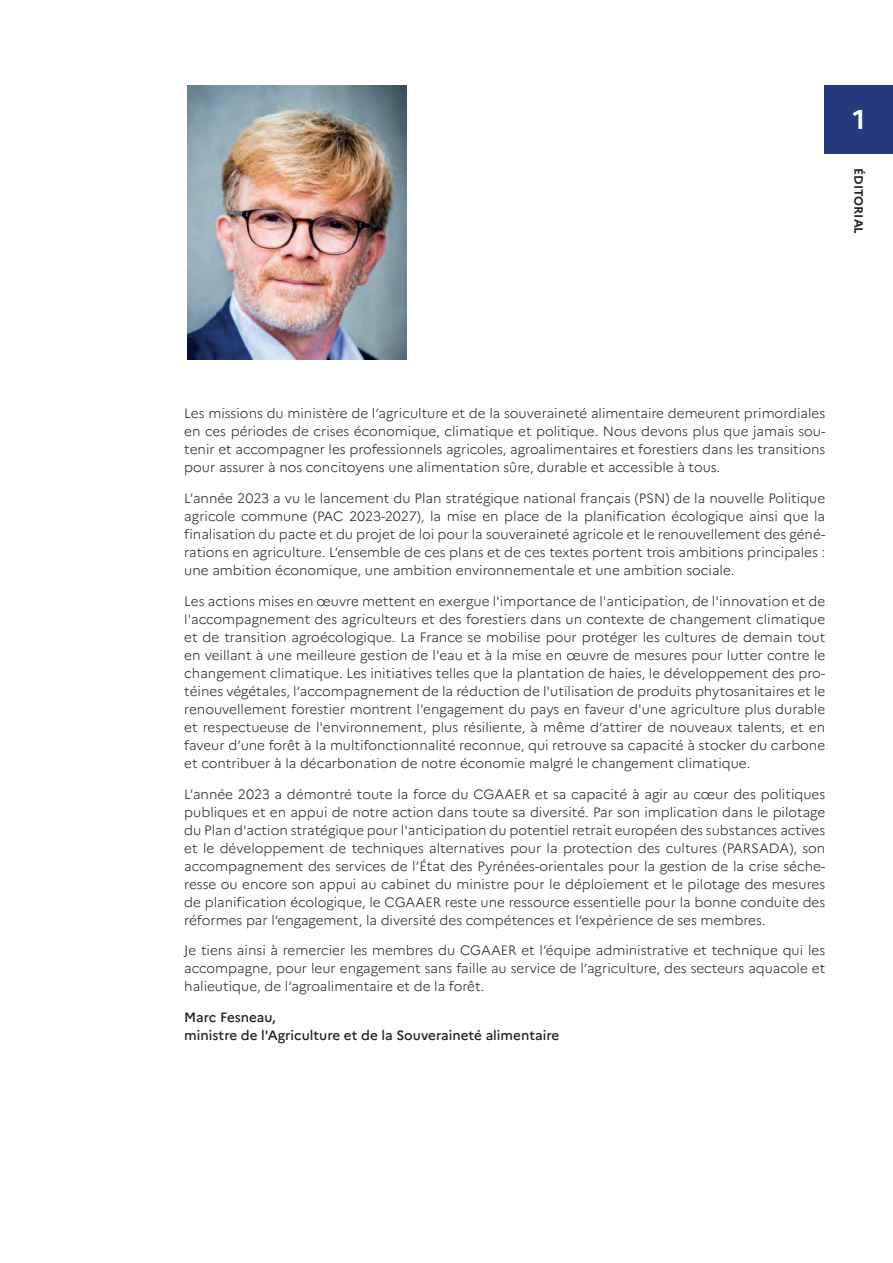
<style>
.page{position:relative;width:893px;height:1263px;background:#fff}
.page>*{position:absolute;margin:0;border:0;box-sizing:border-box;transform-origin:0 0}
.t1{font:700 27px "Marianne";color:#fff}
.t2{font:300 13.5px/18px "Marianne";color:#231f20;text-align:justify}
.t3{font:500 13.5px/18px "Marianne";color:#231f20}
.t4{font:700 12px "Marianne";color:#231f20}
</style>
<div class="page">
<div style="left:825px;top:85px;width:68px;height:68px;background:#233b7d"></div>
<img style="left:187px;top:85px;width:220px;height:275px">
<h1 class="t1" style="left:853px;top:99px;width:14px">1</h1>
<p class="t4" style="left:868px;top:168px;width:67px;rotate:90deg">ÉDITORIAL</p>
<p class="t2" style="left:184px;top:403px;width:643px">Les missions du ministère de l’agriculture et de la souveraineté alimentaire demeurent primordiales en ces périodes de crises économique, climatique et politique. Nous devons plus que jamais sou&shy;tenir et accompagner les professionnels agricoles, agroalimentaires et forestiers dans les transitions pour assurer à nos concitoyens une alimentation sûre, durable et accessible à tous.</p>
<p class="t2" style="left:184px;top:488px;width:643px">L’année 2023 a vu le lancement du Plan stratégique national français (PSN) de la nouvelle Politique agricole commune (PAC 2023-2027), la mise en place de la planification écologique ainsi que la finalisation du pacte et du projet de loi pour la souveraineté agricole et le renouvellement des géné&shy;rations en agriculture. L’ensemble de ces plans et de ces textes portent trois ambitions principales : une ambition économique, une ambition environnementale et une ambition sociale.</p>
<p class="t2" style="left:184px;top:591px;width:643px">Les actions mises en œuvre mettent en exergue l'importance de l'anticipation, de l'innovation et de l'accompagnement des agriculteurs et des forestiers dans un contexte de changement climatique et de transition agroécologique. La France se mobilise pour protéger les cultures de demain tout en veillant à une meilleure gestion de l'eau et à la mise en œuvre de mesures pour lutter contre le changement climatique. Les initiatives telles que la plantation de haies, le développement des pro&shy;téines végétales, l’accompagnement de la réduction de l'utilisation de produits phytosanitaires et le renouvellement forestier montrent l'engagement du pays en faveur d'une agriculture plus durable et respectueuse de l'environnement, plus résiliente, à même d’attirer de nouveaux talents, et en faveur d’une forêt à la multifonctionnalité reconnue, qui retrouve sa capacité à stocker du carbone et contribuer à la décarbonation de notre économie malgré le changement climatique.</p>
<p class="t2" style="left:184px;top:784px;width:643px">L’année 2023 a démontré toute la force du CGAAER et sa capacité à agir au cœur des politiques publiques et en appui de notre action dans toute sa diversité. Par son implication dans le pilotage du Plan d'action stratégique pour l'anticipation du potentiel retrait européen des substances actives et le développement de techniques alternatives pour la protection des cultures (PARSADA), son accompagnement des services de l’État des Pyrénées-orientales pour la gestion de la crise séche&shy;resse ou encore son appui au cabinet du ministre pour le déploiement et le pilotage des mesures de planification écologique, le CGAAER reste une ressource essentielle pour la bonne conduite des réformes par l’engagement, la diversité des compétences et l’expérience de ses membres.</p>
<p class="t2" style="left:184px;top:940px;width:643px">Je tiens ainsi à remercier les membres du CGAAER et l’équipe administrative et technique qui les accompagne, pour leur engagement sans faille au service de l’agriculture, des secteurs aquacole et halieutique, de l’agroalimentaire et de la forêt.</p>
<p class="t3" style="left:184px;top:1007px;width:377px">Marc Fesneau,<br>ministre de l'Agriculture et de la Souveraineté alimentaire</p>
</div>
